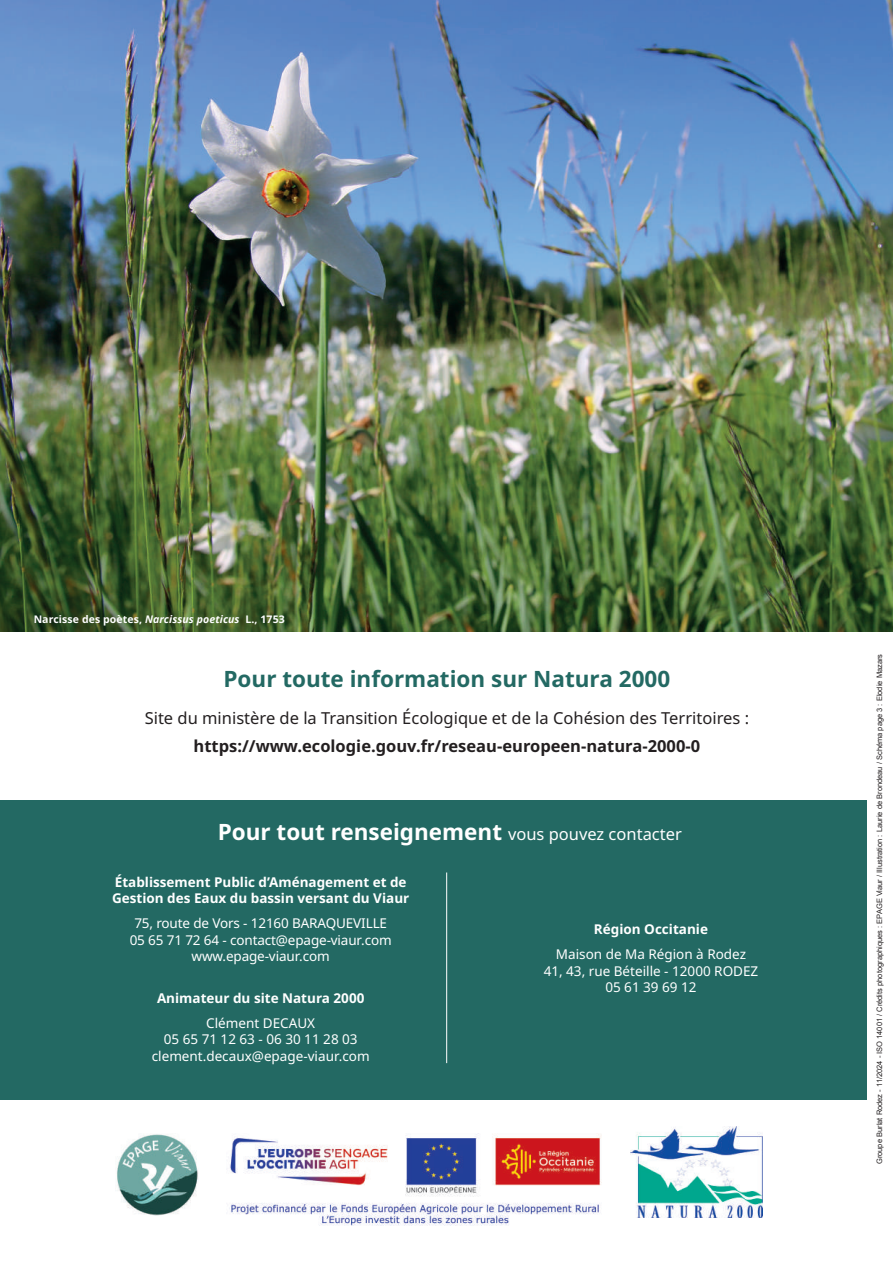
<style>
.page{position:relative;width:893px;height:1263px;background:#fff}
.page>*{position:absolute;margin:0;border:0;box-sizing:border-box;transform-origin:0 0}
.t1{font:700 22.5px "Noto Sans";color:#fff}
.t2{font:700 22.5px "Noto Sans";color:#236963}
.t3{font:16.5px "Noto Sans";color:#231f20}
.t4{font:700 16.5px "Noto Sans";color:#231f20}
.t5{font:13.5px/16.5px "Noto Sans";color:#fff;text-align:center}
.t6{font:700 13.5px/16.5px "Noto Sans";color:#fff}
.t7{font:700 10.5px "Noto Sans";letter-spacing:.01em;color:#fff}
.t8{font:7.5px "Arial";color:#231f20}
.s1{font-style:italic}
.s2{font-weight:400;font-size:16.5px}
</style>
<div class="page">
<div style="left:0;top:800px;width:867px;height:299px;background:#236963"></div>
<img style="left:0;top:0;width:893px;height:631px">
<img style="left:229px;top:1133px;width:373px;height:93px">
<img style="left:630px;top:1126px;width:132px;height:91px">
<img style="left:117px;top:1134px;width:81px;height:81px">
<hr style="left:446px;top:872px;width:1px;height:191px;background:#fff">
<p class="t7" style="left:34px;top:611px;width:253px">Narcisse des poètes, <span class="s1">Narcissus poeticus</span> L., 1753</p>
<h1 class="t2" style="left:223px;top:663px;width:448px">Pour toute information sur Natura 2000</h1>
<p class="t3" style="left:145px;top:706px;width:606px">Site du ministère de la Transition Écologique et de la Cohésion des Territoires :</p>
<p class="t4" style="left:194px;top:734px;width:508px">https://www.ecologie.gouv.fr/reseau-europeen-natura-2000-0</p>
<h1 class="t1" style="left:218px;top:815px;width:466px">Pour tout renseignement <span class="s2">vous pouvez contacter</span></h1>
<p class="t6" style="left:112px;top:874px;width:299px">Établissement Public d’Aménagement et de<br>Gestion des Eaux du bassin versant du Viaur</p>
<p class="t5" style="left:130px;top:915px;width:263px">75, route de Vors - 12160 BARAQUEVILLE<br>05 65 71 72 64 - contact@epage-viaur.com www.epage-viaur.com</p>
<p class="t6" style="left:157px;top:990px;width:209px">Animateur du site Natura 2000</p>
<p class="t5" style="left:152px;top:1015px;width:219px">Clément DECAUX<br>05 65 71 12 63 - 06 30 11 28 03 clement.decaux@epage-viaur.com</p>
<p class="t6" style="left:594px;top:921px;width:116px">Région Occitanie</p>
<p class="t5" style="left:544px;top:946px;width:216px">Maison de Ma Région à Rodez<br>41, 43, rue Béteille - 12000 RODEZ<br>05 61 39 69 12</p>
<p class="t8" style="left:874px;top:1164px;width:512px;rotate:-90deg">Groupe Burlat Rodez - 11/2024 - ISO 14001 / Crédits photographiques : EPAGE Viaur / Illustration : Laurie de Brondeau / Schéma page 3 : Elodie Mazars</p>
</div>
